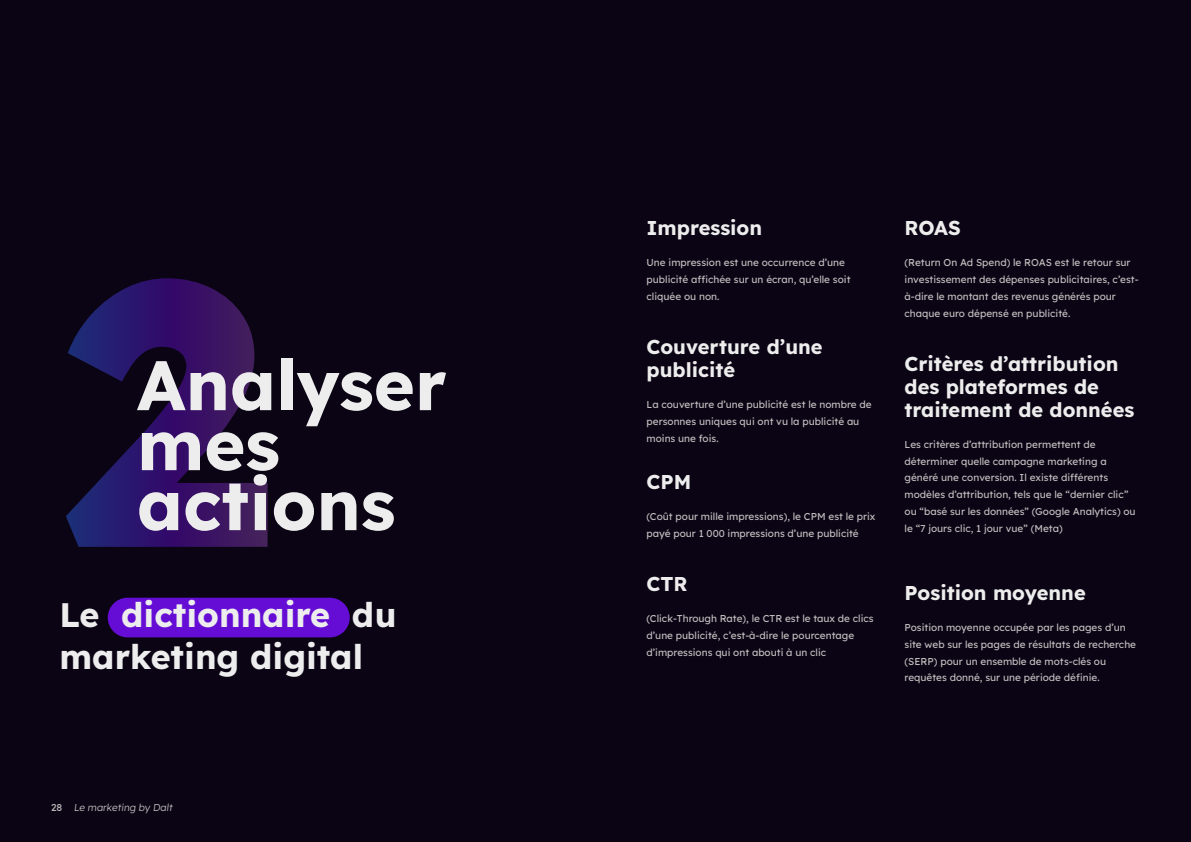
<style>
.page{position:relative;width:1191px;height:842px;background:#fff}
.page>*{position:absolute;margin:0;border:0;box-sizing:border-box;transform-origin:0 0}
.t1{font:800 374px "Lexend";color:#fff}
.t2{font:700 70px/60px "Lexend";color:#ededed}
.t3{font:700 34px/42px "Lexend";color:#ededed}
.t4{font:700 20px/23px "Lexend";color:#ededed}
.t5{font:10px/16.8px "Lexend";color:#bdbdbd}
.t6{font:300 10px "Lexend";color:#bdbdbd}
.s1{font-weight:400}
</style>
<div class="page">
<div style="left:0;top:0;width:595px;height:842px;background:#0b0414"></div>
<div style="left:108px;top:598px;width:242px;height:39px;background:#650dd4;border-radius:20px"></div>
<div style="left:595px;top:0;width:596px;height:842px;background:#0b0414"></div>
<h1 class="t1" style="left:62px;top:105px;width:206px">2</h1>
<h2 class="t2" style="left:137px;top:350px;width:311px">Analyser mes actions</h2>
<h3 class="t3" style="left:60px;top:592px;width:338px">Le dictionnaire du marketing digital</h3>
<p class="t6" style="left:51px;top:800px;width:124px"><span class="s1">2 8</span> Le marketing by Dalt</p>
<h3 class="t4" style="left:646px;top:215px;width:117px">Impression</h3>
<p class="t5" style="left:646px;top:254px;width:205px">Une impression est une occurrence d’une publicité affichée sur un écran, qu’elle soit cliquée ou non.</p>
<h3 class="t4" style="left:646px;top:334px;width:177px">Couverture d’une publicité</h3>
<p class="t5" style="left:646px;top:395px;width:227px">La couverture d’une publicité est le nombre de personnes uniques qui ont vu la publicité au moins une fois.</p>
<h3 class="t4" style="left:646px;top:469px;width:46px">CPM</h3>
<p class="t5" style="left:646px;top:508px;width:230px">(Coût pour mille impressions), le CPM est le prix payé pour 1 000 impressions d’une publicité</p>
<h3 class="t4" style="left:646px;top:571px;width:43px">CTR</h3>
<p class="t5" style="left:646px;top:609px;width:229px">(Click-Through Rate), le CTR est le taux de clics d’une publicité, c’est-à-dire le pourcentage d’impressions qui ont abouti à un clic</p>
<h3 class="t4" style="left:904px;top:215px;width:58px">ROAS</h3>
<p class="t5" style="left:904px;top:254px;width:236px">(Return On Ad Spend) le ROAS est le retour sur investissement des dépenses publicitaires, c’est&shy;à-dire le montant des revenus générés pour chaque euro dépensé en publicité.</p>
<h3 class="t4" style="left:904px;top:351px;width:231px">Critères d’attribution des plateformes de traitement de données</h3>
<p class="t5" style="left:904px;top:435px;width:232px">Les critères d’attribution permettent de déterminer quelle campagne marketing a généré une conversion. Il existe différents modèles d’attribution, tels que le “dernier clic” ou “basé sur les données” (Google Analytics) ou le “7 jours clic, 1 jour vue” (Meta)</p>
<h3 class="t4" style="left:904px;top:580px;width:183px">Position moyenne</h3>
<p class="t5" style="left:904px;top:618px;width:233px">Position moyenne occupée par les pages d’un site web sur les pages de résultats de recherche (SERP) pour un ensemble de mots-clés ou requêtes donné, sur une période définie.</p>
</div>
